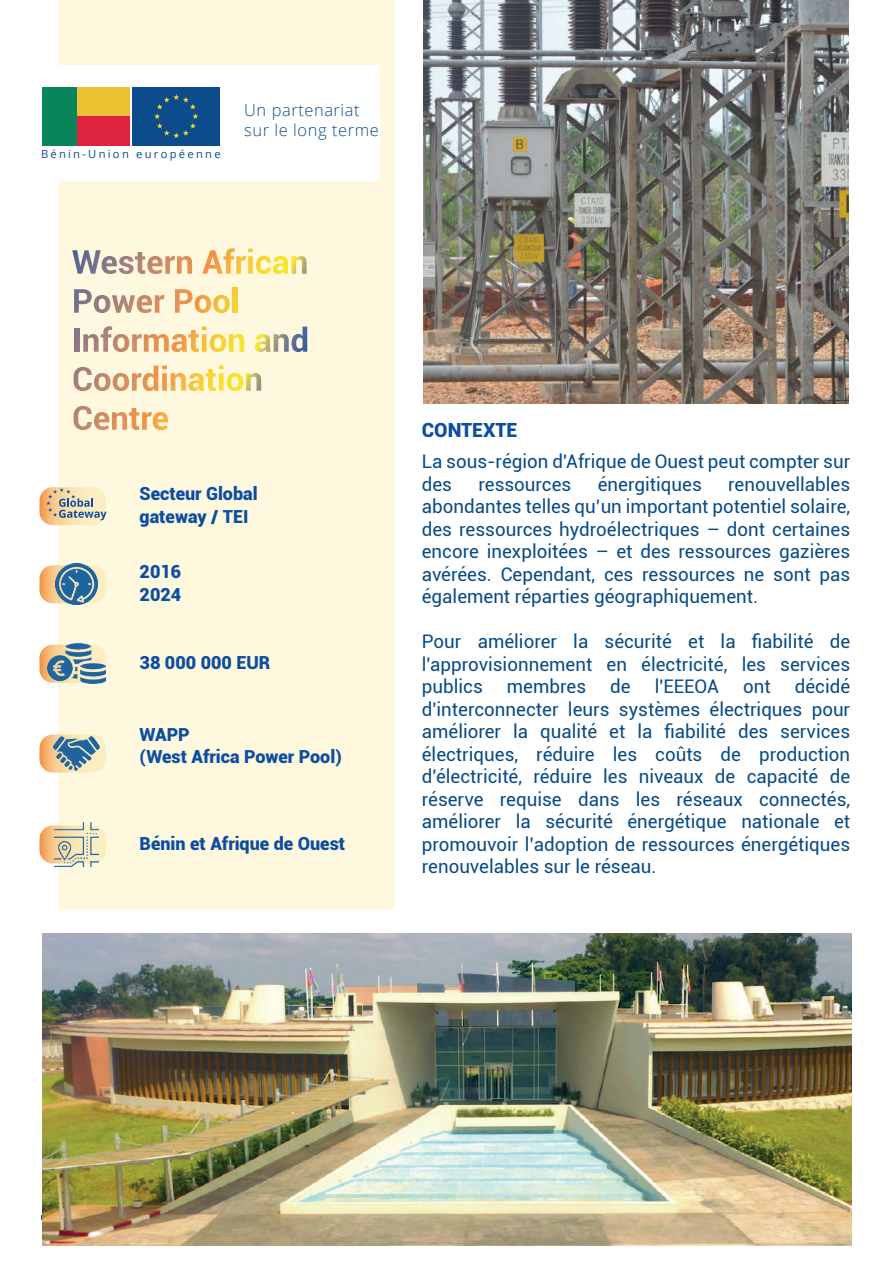
<style>
.page{position:relative;width:893px;height:1263px;background:#fff}
.page>*{position:absolute;margin:0;border:0;box-sizing:border-box;transform-origin:0 0}
.t1{font:900 19.5px "Roboto";color:#0d4da1}
.t2{font:18.75px/22.5px "Roboto";color:#084b85;text-align:justify}
.t3{font:900 18px/22.2px "Roboto";color:#0d4da1}
.t4{font:300 16.5px/19.8px "Open Sans";letter-spacing:.035em;color:#0d4c8c}
.t5{font:11.25px "Open Sans";letter-spacing:.2em;color:#0d4c8c}
</style>
<div class="page">
<div style="left:58px;top:0;width:336px;height:908px;background:#fef9de"></div>
<div style="left:0;top:65px;width:379px;height:116px;background:#fff"></div>
<svg style="left:72px;top:250px;width:120px;height:24px"></svg>
<svg style="left:202px;top:248px;width:105px;height:26px"></svg>
<svg style="left:74px;top:289px;width:90px;height:24px"></svg>
<svg style="left:175px;top:289px;width:55px;height:24px"></svg>
<div style="left:233px;top:288px;width:5px;height:25px;background:#f9ce38"></div>
<div style="left:74px;top:328px;width:5px;height:24px;background:#897787"></div>
<svg style="left:83px;top:326px;width:161px;height:26px"></svg>
<svg style="left:255px;top:327px;width:52px;height:25px"></svg>
<svg style="left:74px;top:366px;width:187px;height:25px"></svg>
<svg style="left:74px;top:406px;width:94px;height:24px"></svg>
<svg style="left:40px;top:646px;width:7px;height:36px"></svg>
<svg style="left:40px;top:734px;width:66px;height:38px"></svg>
<svg style="left:40px;top:565px;width:66px;height:38px"></svg>
<img style="left:47px;top:644px;width:59px;height:40px">
<img style="left:56px;top:564px;width:41px;height:41px">
<img style="left:53px;top:736px;width:47px;height:34px">
<svg style="left:40px;top:825px;width:66px;height:38px"></svg>
<img style="left:54px;top:822px;width:44px;height:44px">
<svg style="left:40px;top:487px;width:67px;height:38px;background:#d9c7a7"></svg>
<img style="left:424px;top:0;width:424px;height:404px">
<img style="left:42px;top:934px;width:809px;height:311px">
<div style="left:132px;top:87px;width:88px;height:59px;background:#0d4c8c"></div>
<svg style="left:154px;top:94px;width:44px;height:44px"></svg>
<div style="left:72px;top:87px;width:58px;height:29px;background:#edc232"></div>
<div style="left:72px;top:116px;width:58px;height:30px;background:#dd233d"></div>
<div style="left:42px;top:87px;width:35px;height:59px;background:#08855a"></div>
<p class="t5" style="left:41px;top:146px;width:181px">Bénin-Union européenne</p>
<p class="t4" style="left:244px;top:100px;width:136px">Un partenariat sur le long terme</p>
<p class="t3" style="left:140px;top:482px;width:120px">Secteur Global gateway / TEI</p>
<p class="t3" style="left:140px;top:560px;width:43px">2016<br>2024</p>
<p class="t3" style="left:140px;top:651px;width:132px">38 000 000 EUR</p>
<p class="t3" style="left:140px;top:722px;width:204px">WAPP<br>(West Africa Power Pool)</p>
<p class="t3" style="left:140px;top:831px;width:207px">Bénin et Afrique de Ouest</p>
<p class="t1" style="left:422px;top:416px;width:97px">CONTEXTE</p>
<p class="t2" style="left:422px;top:449px;width:430px">La sous-région d'Afrique de Ouest peut compter sur des</p>
<p class="t2" style="left:422px;top:472px;width:430px;text-indent:306px">renouvellables abondantes telles qu’un important potentiel solaire, des ressources hydroélectriques – dont certaines encore inexploitées – et des ressources gazières avérées. Cependant, ces ressources ne sont pas également réparties géographiquement.</p>
<p class="t2" style="left:422px;top:629px;width:430px">Pour améliorer la sécurité et la fiabilité de l'approvisionnement en électricité, les services publics</p>
<p class="t2" style="left:478px;top:472px;width:94px">ressources</p>
<p class="t2" style="left:598px;top:472px;width:106px">énergitiques</p>
<p class="t2" style="left:422px;top:674px;width:430px;text-indent:373px">décidé d'interconnecter leurs systèmes électriques pour améliorer la qualité et la fiabilité des services électriques, réduire les coûts de production d'électricité, réduire les niveaux de capacité de réserve requise dans les réseaux connectés, améliorer la sécurité énergétique nationale et promouvoir l’adoption de ressources énergétiques renouvelables sur le réseau.</p>
<p class="t2" style="left:507px;top:674px;width:81px">membres</p>
<p class="t2" style="left:610px;top:674px;width:22px">de</p>
<p class="t2" style="left:655px;top:674px;width:66px">l'EEEOA</p>
<p class="t2" style="left:743px;top:674px;width:29px">ont</p>
</div>
